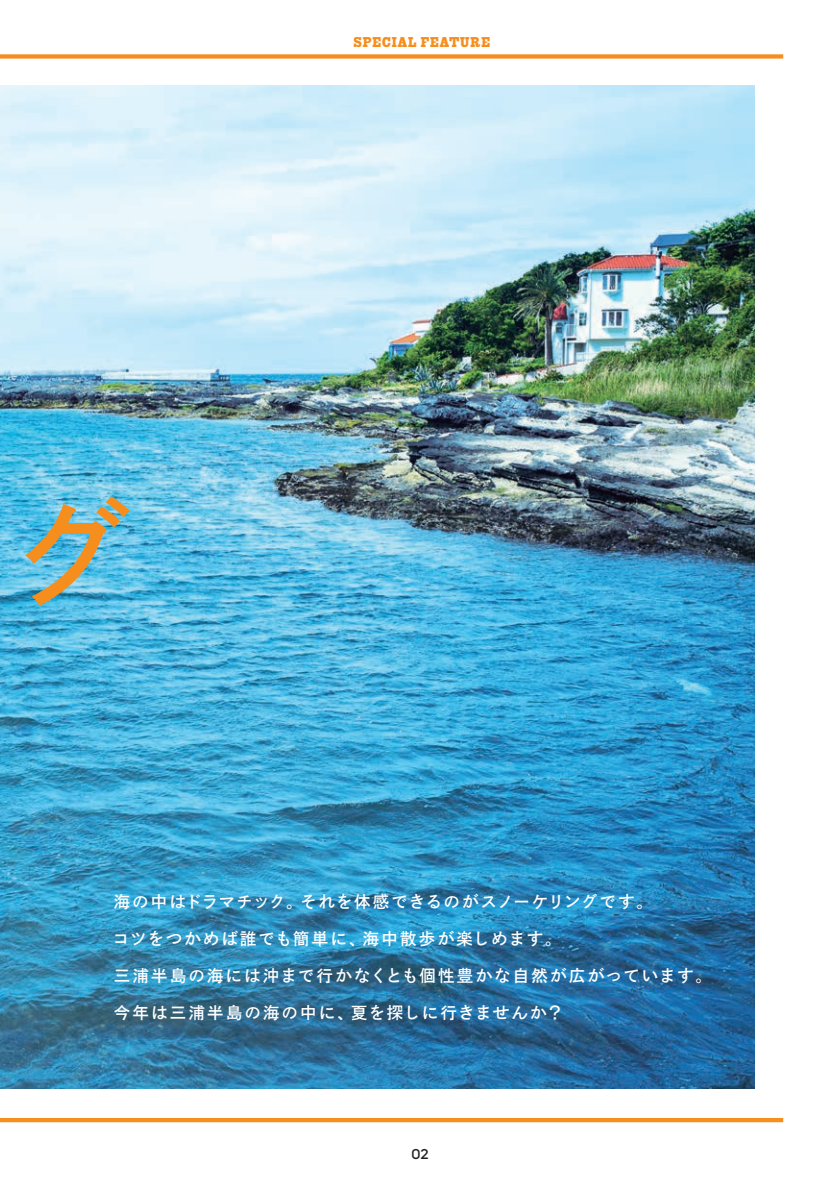
<style>
.page{position:relative;width:840px;height:1191px;background:#fff}
.page>*{position:absolute;margin:0;border:0;box-sizing:border-box;transform-origin:0 0}
.t1{font:123.4px "FOT DNP Shuei Go Gin Std M";color:#f68e1e}
.t2{font:700 17px "Ro Goth Sink Pro";letter-spacing:.08em;color:#fff}
.t3{font:700 17px "Ro Goth Sink Pro";letter-spacing:.05em;color:#fff}
.t4{font:700 17px "Ro Goth Sink Pro";letter-spacing:.045em;color:#fff}
.t5{font:700 17px "Ro Goth Sink Pro";letter-spacing:-.015em;color:#fff}
.t6{font:700 17px "Ro Goth Sink Pro";letter-spacing:.1em;color:#fff}
.t7{font:14.2px "MPFB Giza One Three";letter-spacing:.075em;color:#f68e1e}
.t8{font:500 14.2px "Mazzard H";color:#231f20}
</style>
<div class="page">
<img style="left:1px;top:54px;width:783px;height:1069px">
<hr style="left:0;top:0;width:1px;height:1191px;background:#231f20">
<p class="t7" style="left:353px;top:34px;width:138px">SPECIAL FEATURE</p>
<h1 class="t1" style="left:5px;top:472px;width:125px">グ</h1>
<p class="t5" style="left:113px;top:890px;width:191px">海の中はドラマチック。</p>
<p class="t3" style="left:299px;top:890px;width:355px">それを体感できるのがスノーケリングです。</p>
<p class="t2" style="left:113px;top:927px;width:254px">コツをつかめば誰でも簡単に、</p>
<p class="t2" style="left:113px;top:964px;width:600px">三浦半島の海には沖まで行かなくとも個性豊かな自然が広がっています。</p>
<p class="t4" style="left:350px;top:1000px;width:214px">夏を探しに行きませんか?</p>
<p class="t6" style="left:362px;top:927px;width:201px">海中散歩が楽しめます。</p>
<p class="t2" style="left:113px;top:1000px;width:242px">今年は三浦半島の海の中に、</p>
<p class="t8" style="left:411px;top:1144px;width:19px">02</p>
</div>
